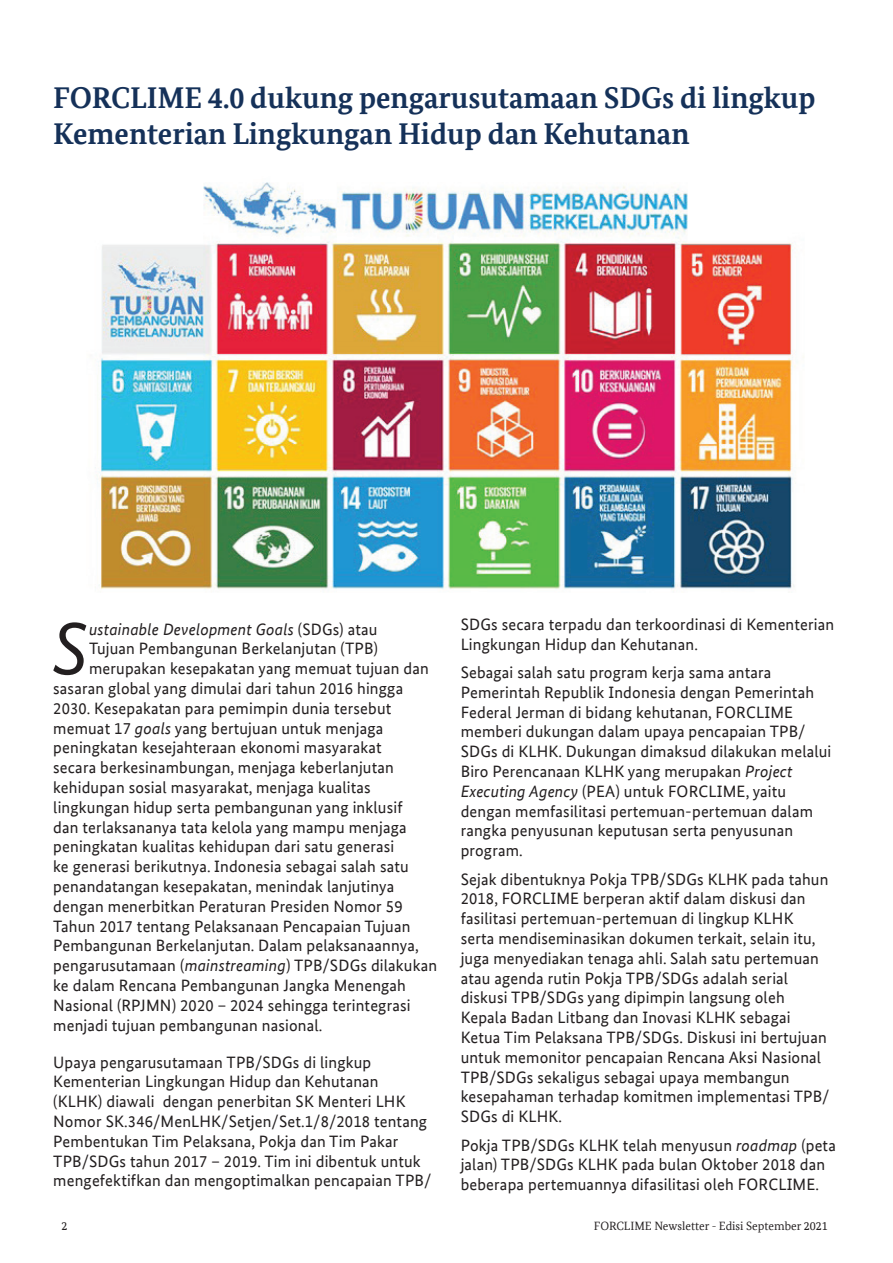
<style>
.page{position:relative;width:893px;height:1263px;background:#fff}
.page>*{position:absolute;margin:0;border:0;box-sizing:border-box;transform-origin:0 0}
.t1{font:italic 73.95px "Bundes Sans Office";color:#231f20}
.t2{font:700 30px/36px "Bundes Serif Office";color:#153159}
.t3{font:16.5px/19.8px "Bundes Sans Office";letter-spacing:.01em;color:#231f20}
.t4{font:italic 16.5px "Bundes Sans Office";letter-spacing:.01em;color:#231f20}
.t5{font:12px "Bundes Serif Office";color:#231f20}
.s1{font-style:normal}
.s2{font-style:italic}
</style>
<div class="page">
<img style="left:95px;top:182px;width:709px;height:407px">
<h2 class="t2" style="left:53px;top:80px;width:764px">FORCLIME 4.0 dukung pengarusutamaan SDGs di lingkup<br>Kementerian Lingkungan Hidup dan Kehutanan</h2>
<h1 class="t1" style="left:52px;top:607px;width:38px">S</h1>
<p class="t4" style="left:89px;top:620px;width:290px">ustainable Development Goals <span class="s1">(SDGs) atau</span></p>
<p class="t3" style="left:89px;top:639px;width:290px">Tujuan Pembangunan Berkelanjutan (TPB)</p>
<p class="t3" style="left:89px;top:659px;width:341px">merupakan kesepakatan yang memuat tujuan dan</p>
<p class="t3" style="left:53px;top:678px;width:351px">sasaran global yang dimulai dari tahun 2016 hingga</p>
<p class="t3" style="left:53px;top:698px;width:340px">2030. Kesepakatan para pemimpin dunia tersebut</p>
<p class="t3" style="left:53px;top:718px;width:332px">memuat 17 <span class="s2">goals</span> yang bertujuan untuk menjaga</p>
<p class="t3" style="left:53px;top:738px;width:330px">peningkatan kesejahteraan ekonomi masyarakat</p>
<p class="t3" style="left:53px;top:758px;width:342px">secara berkesinambungan, menjaga keberlanjutan</p>
<p class="t3" style="left:53px;top:777px;width:319px">kehidupan sosial masyarakat, menjaga kualitas</p>
<p class="t3" style="left:53px;top:797px;width:351px">lingkungan hidup serta pembangunan yang inklusif</p>
<p class="t3" style="left:53px;top:817px;width:355px">dan terlaksananya tata kelola yang mampu menjaga</p>
<p class="t3" style="left:53px;top:837px;width:343px">peningkatan kualitas kehidupan dari satu generasi</p>
<p class="t3" style="left:53px;top:857px;width:357px">ke generasi berikutnya. Indonesia sebagai salah satu</p>
<p class="t3" style="left:53px;top:876px;width:342px">penandatangan kesepakatan, menindak lanjutinya</p>
<p class="t3" style="left:53px;top:896px;width:351px">dengan menerbitkan Peraturan Presiden Nomor 59</p>
<p class="t3" style="left:53px;top:916px;width:359px">Tahun 2017 tentang Pelaksanaan Pencapaian Tujuan</p>
<p class="t3" style="left:53px;top:936px;width:367px">Pembangunan Berkelanjutan. Dalam pelaksanaannya,</p>
<p class="t3" style="left:53px;top:956px;width:385px">pengarusutamaan (<span class="s2">mainstreaming</span>) TPB/SDGs dilakukan</p>
<p class="t3" style="left:53px;top:975px;width:354px">ke dalam Rencana Pembangunan Jangka Menengah</p>
<p class="t3" style="left:53px;top:995px;width:359px">Nasional (RPJMN) 2020 – 2024 sehingga terintegrasi</p>
<p class="t3" style="left:53px;top:1015px;width:271px">menjadi tujuan pembangunan nasional.</p>
<p class="t3" style="left:53px;top:1052px;width:379px">Upaya pengarusutamaan TPB/SDGs di lingkup Kementerian Lingkungan Hidup dan Kehutanan (KLHK) diawali dengan penerbitan SK Menteri LHK Nomor SK.346/MenLHK/Setjen/Set.1/8/2018 tentang Pembentukan Tim Pelaksana, Pokja dan Tim Pakar TPB/SDGs tahun 2017 – 2019. Tim ini dibentuk untuk mengefektifkan dan mengoptimalkan pencapaian TPB/</p>
<p class="t3" style="left:461px;top:614px;width:375px">SDGs secara terpadu dan terkoordinasi di Kementerian<br>Lingkungan Hidup dan Kehutanan.</p>
<p class="t3" style="left:461px;top:662px;width:372px">Sebagai salah satu program kerja sama antara Pemerintah Republik Indonesia dengan Pemerintah Federal Jerman di bidang kehutanan, FORCLIME memberi dukungan dalam upaya pencapaian TPB/ SDGs di KLHK. Dukungan dimaksud dilakukan melalui Biro Perencanaan KLHK yang merupakan <span class="s2">Project Executing Agency</span> (PEA) untuk FORCLIME, yaitu dengan memfasilitasi pertemuan-pertemuan dalam rangka penyusunan keputusan serta penyusunan program.</p>
<p class="t3" style="left:461px;top:869px;width:370px">Sejak dibentuknya Pokja TPB/SDGs KLHK pada tahun 2018, FORCLIME berperan aktif dalam diskusi dan fasilitasi pertemuan-pertemuan di lingkup KLHK serta mendiseminasikan dokumen terkait, selain itu, juga menyediakan tenaga ahli. Salah satu pertemuan atau agenda rutin Pokja TPB/SDGs adalah serial diskusi TPB/SDGs yang dipimpin langsung oleh Kepala Badan Litbang dan Inovasi KLHK sebagai Ketua Tim Pelaksana TPB/SDGs. Diskusi ini bertujuan untuk memonitor pencapaian Rencana Aksi Nasional TPB/SDGs sekaligus sebagai upaya membangun kesepahaman terhadap komitmen implementasi TPB/ SDGs di KLHK.</p>
<p class="t3" style="left:461px;top:1135px;width:377px">Pokja TPB/SDGs KLHK telah menyusun <span class="s2">roadmap</span> (peta jalan) TPB/SDGs KLHK pada bulan Oktober 2018 dan beberapa pertemuannya difasilitasi oleh FORCLIME.</p>
<p class="t5" style="left:62px;top:1219px;width:7px">2</p>
<p class="t5" style="left:594px;top:1219px;width:236px">FORCLIME Newsletter - Edisi September 2021</p>
</div>
